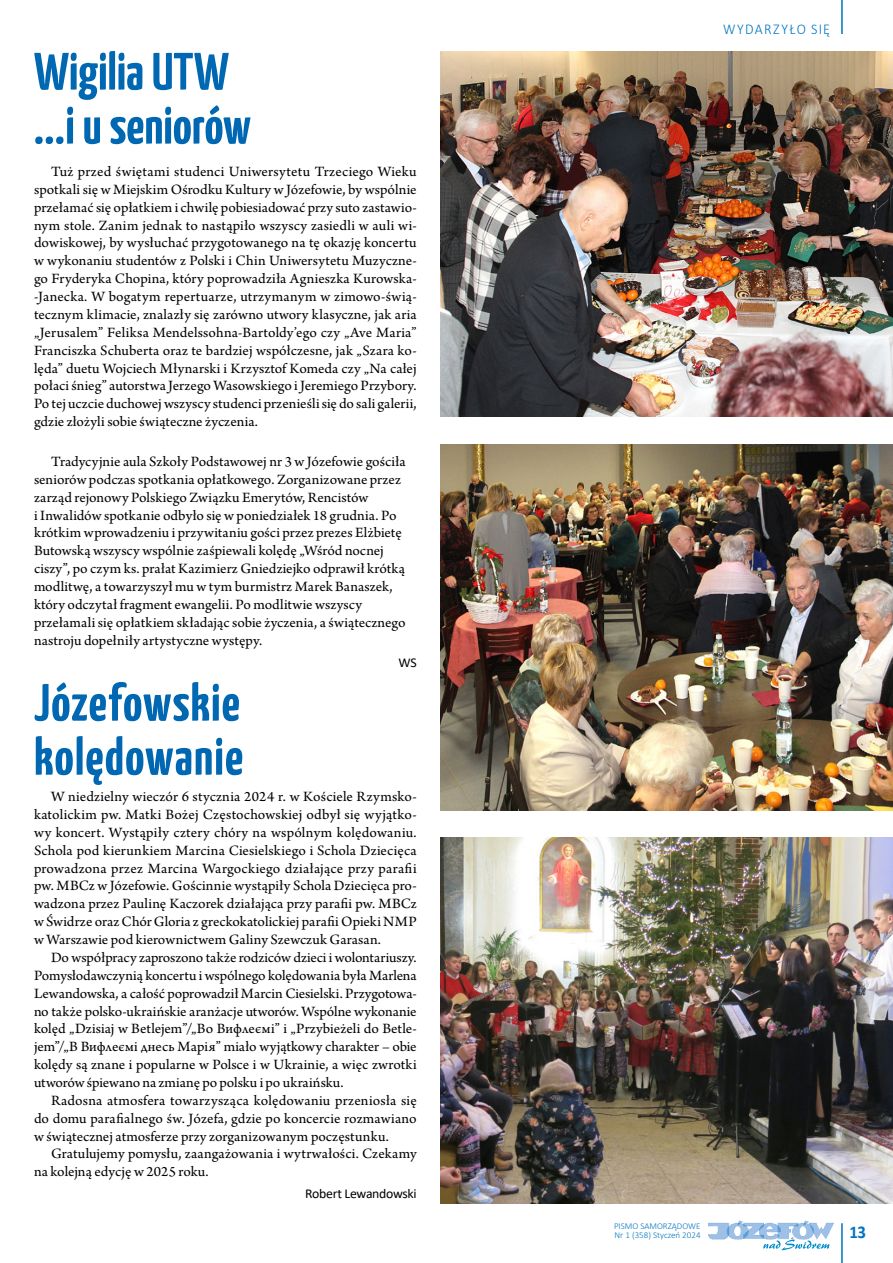
<style>
.page{position:relative;width:893px;height:1263px;background:#fff}
.page>*{position:absolute;margin:0;border:0;box-sizing:border-box;transform-origin:0 0}
.t1{font:700 52.5px/54px "Yanone Kaffeesatz";letter-spacing:.015em;color:#0067b2}
.t2{font:700 18px "Calibri";color:#0075bf;scale:.94 1}
.t3{font:15px/17.9px "Arno Pro";letter-spacing:.005em;color:#000;text-align:justify}
.t4{font:300 15px "Calibri";letter-spacing:.095em;color:#0075bf;scale:.94 1}
.t5{font:13.5px "Calibri";letter-spacing:-.02em;color:#000}
.t6{font:300 9px/9.4px "Calibri";color:#0075bf}
</style>
<div class="page">
<img style="left:440px;top:51px;width:453px;height:366px">
<img style="left:440px;top:444px;width:453px;height:366px">
<img style="left:440px;top:838px;width:453px;height:365px">
<img style="left:708px;top:1220px;width:126px;height:19px">
<svg style="left:763px;top:1237px;width:66px;height:13px"></svg>
<hr style="left:841px;top:1223px;width:2px;height:40px;background:#0075bf">
<hr style="left:841px;top:0;width:2px;height:34px;background:#0075bf">
<h1 class="t1" style="left:34px;top:42px;width:218px">Wigilia UTW ...i u seniorów</h1>
<p class="t3" style="left:34px;top:163px;width:384px;text-indent:17px">Tuż przed świętami studenci Uniwersytetu Trzeciego Wieku spotkali się w Miejskim Ośrodku Kultury w Józefowie, by wspólnie przełamać się opłatkiem i chwilę pobiesiadować przy suto zastawio&shy;nym stole. Zanim jednak to nastąpiło wszyscy zasiedli w auli wi&shy;dowiskowej, by wysłuchać przygotowanego na tę okazję koncertu w wykonaniu studentów z Polski i Chin Uniwersytetu Muzyczne&shy;go Fryderyka Chopina, który poprowadziła Agnieszka Kurowska--Janecka. W bogatym repertuarze, utrzymanym w zimowo-świą&shy;tecznym klimacie, znalazły się zarówno utwory klasyczne, jak aria „Jerusalem” Feliksa Mendelssohna-Bartoldy’ego czy „Ave Maria” Franciszka Schuberta oraz te bardziej współczesne, jak „Szara ko&shy;lęda” duetu Wojciech Młynarski i Krzysztof Komeda czy „Na całej połaci śnieg” autorstwa Jerzego Wasowskiego i Jeremiego Przybory.<br>Po tej uczcie duchowej wszyscy studenci przenieśli się do sali galerii, gdzie złożyli sobie świąteczne życzenia.</p>
<p class="t3" style="left:34px;top:453px;width:373px;text-align:left;text-indent:17px">Tradycyjnie aula Szkoły Podstawowej nr 3 w Józefowie gościła seniorów podczas spotkania opłatkowego. Zorganizowane przez zarząd rejonowy Polskiego Związku Emerytów, Rencistów<br>i Inwalidów spotkanie odbyło się w poniedziałek 18 grudnia. Po krótkim wprowadzeniu i przywitaniu gości przez prezes Elżbietę Butowską wszyscy wspólnie zaśpiewali kolędę „Wśród nocnej ciszy”, po czym ks. prałat Kazimierz Gniedziejko odprawił krótką modlitwę, a towarzyszył mu w tym burmistrz Marek Banaszek, który odczytał fragment ewangelii. Po modlitwie wszyscy przełamali się opłatkiem składając sobie życzenia, a świątecznego nastroju dopełniły artystyczne występy.</p>
<p class="t5" style="left:398px;top:653px;width:20px">WS</p>
<h1 class="t1" style="left:34px;top:673px;width:211px">Józefowskie kolędowanie</h1>
<p class="t3" style="left:34px;top:788px;width:384px;text-indent:17px">W niedzielny wieczór 6 stycznia 2024 r. w Kościele Rzymsko&shy;katolickim pw. Matki Bożej Częstochowskiej odbył się wyjątko&shy;wy koncert. Wystąpiły cztery chóry na wspólnym kolędowaniu.<br>Schola pod kierunkiem Marcina Ciesielskiego i Schola Dziecięca prowadzona przez Marcina Wargockiego działające przy parafii pw. MBCz w Józefowie. Gościnnie wystąpiły Schola Dziecięca pro&shy;wadzona przez Paulinę Kaczorek działająca przy parafii pw. MBCz w Świdrze oraz Chór Gloria z greckokatolickiej parafii Opieki NMP w Warszawie pod kierownictwem Galiny Szewczuk Garasan.</p>
<p class="t3" style="left:34px;top:949px;width:384px;text-indent:17px">Do współpracy zaproszono także rodziców dzieci i wolontariuszy.<br>Pomysłodawczynią koncertu i wspólnego kolędowania była Marlena Lewandowska, a całość poprowadził Marcin Ciesielski. Przygotowa&shy;no także polsko-ukraińskie aranżacje utworów. Wspólne wykonanie kolęd „Dzisiaj w Betlejem”/„Во Вифлеємі” i „Przybieżeli do Betle&shy;jem”/„В Вифлеємі днесь Марія” miało wyjątkowy charakter – obie kolędy są znane i popularne w Polsce i w Ukrainie, a więc zwrotki utworów śpiewano na zmianę po polsku i po ukraińsku.</p>
<p class="t3" style="left:34px;top:1092px;width:384px;text-indent:17px">Radosna atmosfera towarzysząca kolędowaniu przeniosła się do domu parafialnego św. Józefa, gdzie po koncercie rozmawiano w świątecznej atmosferze przy zorganizowanym poczęstunku.</p>
<p class="t3" style="left:34px;top:1146px;width:384px;text-indent:17px">Gratulujemy pomysłu, zaangażowania i wytrwałości. Czekamy na kolejną edycję w 2025 roku.</p>
<p class="t5" style="left:305px;top:1184px;width:113px">Robert Lewandowski</p>
<p class="t4" style="left:723px;top:20px;width:115px">WYDARZYŁO SIĘ</p>
<p class="t6" style="left:614px;top:1221px;width:88px">PISMO SAMORZĄDOWE<br>Nr 1 (358) Styczeń 2024</p>
<p class="t2" style="left:849px;top:1220px;width:19px">13</p>
</div>
